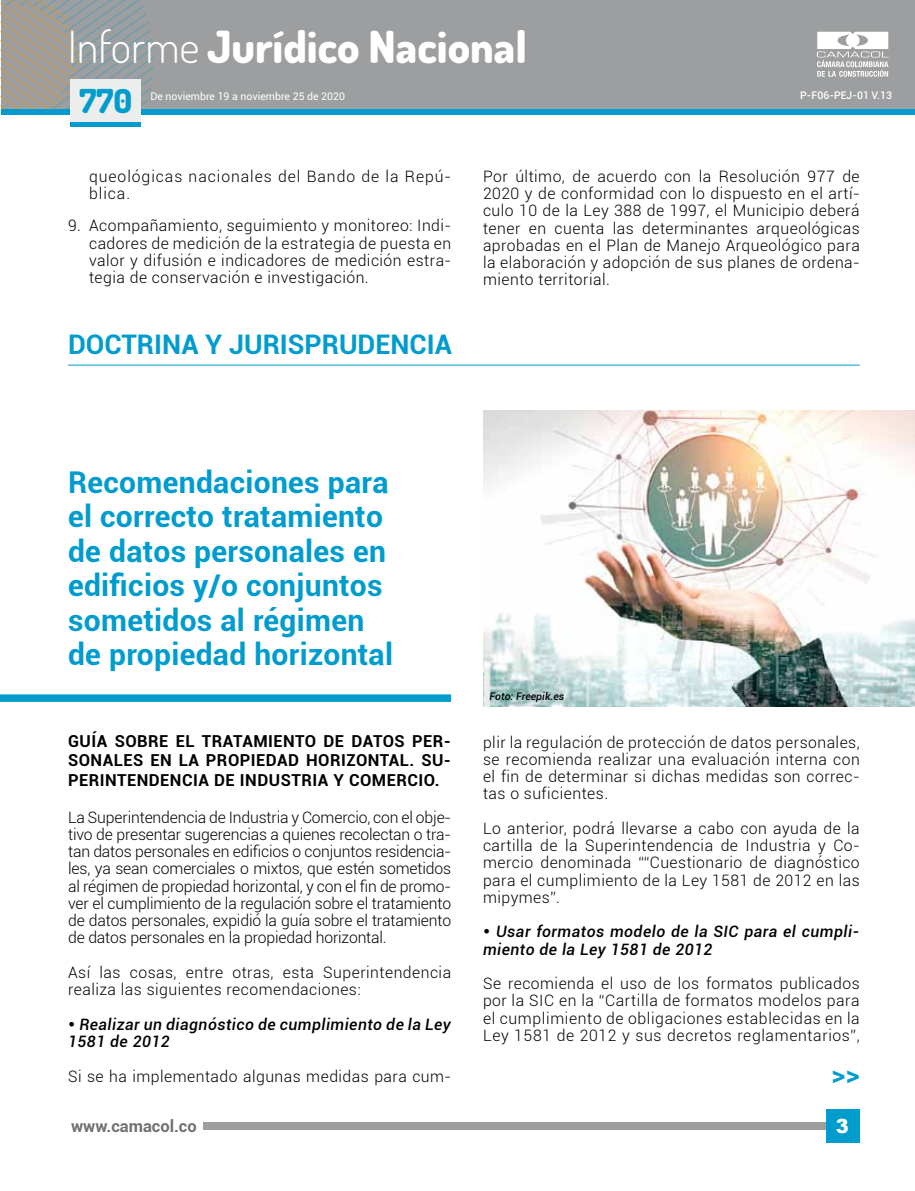
<style>
.page{position:relative;width:915px;height:1191px;background:#fff}
.page>*{position:absolute;margin:0;border:0;box-sizing:border-box;transform-origin:0 0}
.t1{font:800 44.25px "Dosis";color:#fff}
.t2{font:800 33px "Dosis";color:#009cce}
.t3{font:700 30px/34.5px "Roboto";letter-spacing:.01em;color:#009cce}
.t4{font:700 27px "Roboto";color:#009cce}
.t5{font:900 19.5px "Roboto";color:#fff}
.t6{font:900 19.5px "Arial";color:#fff}
.t7{font:700 16.5px/19.5px "Roboto";letter-spacing:.03em;color:#000;text-align:justify}
.t8{font:700 16.5px "Roboto";color:#707172}
.t9{font:300 15.75px/17.2px "Roboto";letter-spacing:.03em;color:#000;text-align:justify}
.t10{font:italic 500 15.75px/17.2px "Roboto";letter-spacing:.03em;color:#000}
.t11{font:300 15.75px/17.2px "Roboto";letter-spacing:.06em;color:#000}
.t12{font:10.5px "Roboto";color:#fff}
.t13{font:500 10.5px "Roboto";color:#fff}
.t14{font:italic 500 10.5px "Roboto";color:#000}
.s1{font-weight:300}
</style>
<div class="page">
<div style="left:203px;top:1122px;width:655px;height:7px;background:#9c9e9f"></div>
<div style="left:825px;top:1109px;width:33px;height:34px;background:#009cce"></div>
<div style="left:1px;top:0;width:913px;height:108px;background:#9c9e9f"></div>
<div style="left:1px;top:109px;width:913px;height:5px;background:#009cce"></div>
<svg style="left:1px;top:0;width:158px;height:109px"></svg>
<svg style="left:817px;top:32px;width:71px;height:45px"></svg>
<div style="left:70px;top:122px;width:70px;height:5px;background:#009cce"></div>
<div style="left:70px;top:79px;width:70px;height:43px;background:#eceded"></div>
<img style="left:483px;top:410px;width:431px;height:296px">
<div style="left:0;top:694px;width:451px;height:8px;background:#009cce"></div>
<hr style="left:68px;top:365px;width:791px;height:1px;background:#009cce">
<h1 class="t1" style="left:68px;top:18px;width:460px"><span class="s1">Informe</span> Jurídico Nacional</h1>
<h2 class="t2" style="left:79px;top:80px;width:54px">770</h2>
<p class="t12" style="left:150px;top:89px;width:196px">De noviembre 19 a noviembre 25 de 2020</p>
<p class="t13" style="left:800px;top:87px;width:93px">P-F06-PEJ-01 V.13</p>
<p class="t11" style="left:89px;top:167px;width:363px">queológicas nacionales del Bando de la Repú&shy;blica.</p>
<p class="t9" style="left:89px;top:217px;width:363px;text-indent:-21px">9. Acompañamiento, seguimiento y monitoreo: Indi&shy;cadores de medición de la estrategia de puesta en valor y difusión e indicadores de medición estra&shy;tegia de conservación e investigación.</p>
<h3 class="t4" style="left:68px;top:325px;width:385px">Doctrina y Jurisprudencia</h3>
<p class="t9" style="left:483px;top:167px;width:378px">Por último, de acuerdo con la Resolución 977 de 2020 y de conformidad con lo dispuesto en el artí&shy;culo 10 de la Ley 388 de 1997, el Municipio deberá tener en cuenta las determinantes arqueológicas aprobadas en el Plan de Manejo Arqueológico para la elaboración y adopción de sus planes de ordena&shy;miento territorial.</p>
<h3 class="t3" style="left:68px;top:463px;width:326px">Recomendaciones para el correcto tratamiento de datos personales en edificios y/o conjuntos sometidos al régimen de propiedad horizontal</h3>
<p class="t7" style="left:68px;top:730px;width:384px">Guía sobre el tratamiento de datos per&shy;sonales en la propi edad horizontal. Su&shy;perintendencia de Industria y Comercio.</p>
<p class="t9" style="left:68px;top:808px;width:384px">La Superintendencia de Industria y Comercio, con el obje&shy;tivo de presentar sugerencias a quienes recolectan o tra&shy;tan datos personales en edificios o conjuntos residencia&shy;les, ya sean comerciales o mixtos, que estén sometidos al régimen de propiedad horizontal, y con el fin de promo&shy;ver el cumplimiento de la regulación sobre el tratamiento de datos personales, expidió la guía sobre el tratamiento de datos personales en la propiedad horizontal.</p>
<p class="t9" style="left:68px;top:963px;width:384px">Así las cosas, entre otras, esta Superintendencia realiza las siguientes recomendaciones:</p>
<p class="t10" style="left:68px;top:1015px;width:384px">• Realizar un diagnóstico de cumplimiento de la Ley<br>1581 de 2012</p>
<p class="t9" style="left:68px;top:1066px;width:384px">Si se ha implementado algunas medidas para cum-</p>
<p class="t14" style="left:489px;top:689px;width:76px">Foto: Freepik.es</p>
<p class="t9" style="left:483px;top:733px;width:378px">plir la regulación de protección de datos personales, se recomienda realizar una evaluación interna con el fin de determinar si dichas medidas son correc&shy;tas o suficientes.</p>
<p class="t9" style="left:483px;top:819px;width:378px">Lo anterior, podrá llevarse a cabo con ayuda de la cartilla de la Superintendencia de Industria y Co&shy;mercio denominada ““Cuestionario de diagnóstico para el cumplimiento de la Ley 1581 de 2012 en las mipymes”.</p>
<p class="t10" style="left:483px;top:922px;width:378px">• Usar formatos modelo de la SIC para el cumpli&shy;miento de la Ley 1581 de 2012</p>
<p class="t9" style="left:483px;top:974px;width:378px">Se recomienda el uso de los formatos publicados por la SIC en la “Cartilla de formatos modelos para el cumplimiento de obligaciones establecidas en la Ley 1581 de 2012 y sus decretos reglamentarios”,</p>
<h3 class="t4" style="left:831px;top:1055px;width:30px">&gt;&gt;</h3>
<p class="t6" style="left:835px;top:1111px;width:15px">3</p>
<p class="t8" style="left:71px;top:1114px;width:127px">www.camacol.co</p>
<p class="t5" style="left:836px;top:1114px;width:13px">1</p>
</div>
